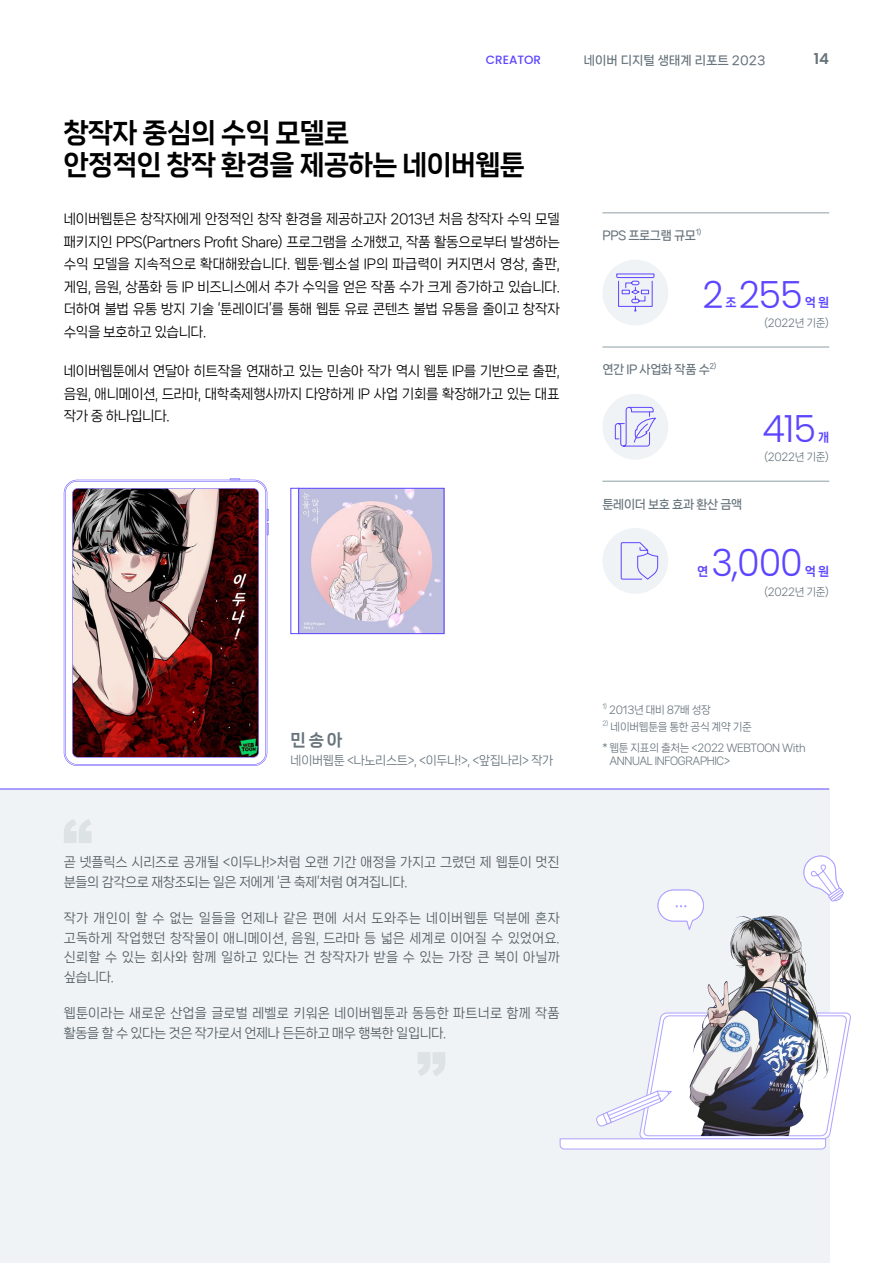
<style>
.page{position:relative;width:893px;height:1263px;background:#fff}
.page>*{position:absolute;margin:0;border:0;box-sizing:border-box;transform-origin:0 0}
.t1{font:300 37.5px "Poppins";letter-spacing:-.03em;color:#5c45ff}
.t2{font:27px/32.4px "Nanum Square Neo d Eb";letter-spacing:-.03em;color:#000}
.t3{font:16.5px "Nanum Square Neo d Eb";color:#67747c}
.t4{font:600 15px "Poppins";color:#67747c}
.t5{font:13.5px/22.5px "Nanum Square Neo b Rg";letter-spacing:-.03em;color:#000;text-align:justify}
.t6{font:13.05px/19.5px "Nanum Square Neo b Rg";letter-spacing:.01em;color:#535d64;text-align:justify}
.t7{font:13.05px/19.5px "Nanum Square Neo b Rg";letter-spacing:-.015em;color:#535d64}
.t8{font:12px "Nanum Square Neo c Bd";letter-spacing:-.03em;color:#67747c}
.t9{font:12px "Nanum Square Neo b Rg";letter-spacing:-.03em;color:#67747c}
.t10{font:12px "Nanum Square Neo c Bd";color:#67747c}
.t11{font:500 12px "Poppins";color:#5c45ff}
.t12{font:12px "Nanum Square Neo d Eb";color:#5c45ff}
.t13{font:10.5px/21.1px "Nanum Square Neo b Rg";letter-spacing:-.03em;color:#67747c}
.t14{font:7.05px "Nanum Square Neo c Bd";color:#67747c}
.t15{font:6.15px "Nanum Square Neo b Rg";color:#67747c}
</style>
<div class="page">
<div style="left:0;top:789px;width:829px;height:474px;background:#f0f3f5"></div>
<svg style="left:64px;top:819px;width:28px;height:24px"></svg>
<svg style="left:418px;top:1052px;width:27px;height:24px"></svg>
<hr style="left:0;top:789px;width:829px;height:1px;background:#5c45ff">
<svg style="left:65px;top:481px;width:201px;height:284px"></svg>
<svg style="left:72px;top:488px;width:187px;height:270px;background:#744d4d"></svg>
<svg style="left:230px;top:478px;width:10px;height:2px"></svg>
<svg style="left:267px;top:509px;width:1px;height:26px"></svg>
<img style="left:300px;top:490px;width:142px;height:142px">
<div style="left:298px;top:488px;width:146px;height:146px;border:1px solid #5c45ff"></div>
<img style="left:707px;top:916px;width:110px;height:96px">
<svg style="left:657px;top:890px;width:47px;height:40px"></svg>
<svg style="left:803px;top:854px;width:41px;height:50px"></svg>
<hr style="left:602px;top:213px;width:227px;height:1px;background:#8e9ea6">
<div style="left:602px;top:260px;width:66px;height:65px;background:#f0f3f5;border-radius:50%"></div>
<svg style="left:616px;top:273px;width:39px;height:39px"></svg>
<hr style="left:602px;top:481px;width:227px;height:1px;background:#8e9ea6">
<div style="left:602px;top:528px;width:66px;height:66px;background:#f0f3f5;border-radius:50%"></div>
<svg style="left:620px;top:542px;width:38px;height:38px"></svg>
<hr style="left:602px;top:347px;width:227px;height:1px;background:#8e9ea6">
<div style="left:602px;top:394px;width:66px;height:66px;background:#f0f3f5;border-radius:50%"></div>
<svg style="left:615px;top:407px;width:41px;height:40px"></svg>
<svg style="left:560px;top:1012px;width:291px;height:137px"></svg>
<p class="t11" style="left:486px;top:53px;width:57px">CREATOR</p>
<p class="t10" style="left:584px;top:54px;width:183px">네이버 디지털 생태계 리포트 2023</p>
<p class="t4" style="left:814px;top:50px;width:17px">14</p>
<h2 class="t2" style="left:64px;top:117px;width:463px">창작자 중심의 수익 모델로<br>안정적인 창작 환경을 제공하는 네이버웹툰</h2>
<p class="t5" style="left:64px;top:209px;width:498px">네이버웹툰은 창작자에게 안정적인 창작 환경을 제공하고자 2013년 처음 창작자 수익 모델 패키지인 PPS(Partners Profit Share) 프로그램을 소개했고, 작품 활동으로부터 발생하는 수익 모델을 지속적으로 확대해왔습니다. 웹툰·웹소설 IP의 파급력이 커지면서 영상, 출판, 게임, 음원, 상품화 등 IP 비즈니스에서 추가 수익을 얻은 작품 수가 크게 증가하고 있습니다. 더하여 불법 유통 방지 기술 ‘툰레이더’를 통해 웹툰 유료 콘텐츠 불법 유통을 줄이고 창작자 수익을 보호하고 있습니다.</p>
<p class="t5" style="left:64px;top:361px;width:498px">네이버웹툰에서 연달아 히트작을 연재하고 있는 민송아 작가 역시 웹툰 IP를 기반으로 출판, 음원, 애니메이션, 드라마, 대학축제행사까지 다양하게 IP 사업 기회를 확장해가고 있는 대표 작가 중 하나입니다.</p>
<p class="t3" style="left:291px;top:731px;width:54px">민 송 아</p>
<p class="t9" style="left:291px;top:753px;width:264px">네이버웹툰 &lt;나노리스트&gt;, &lt;이두나!&gt;, &lt;앞집나리&gt; 작가</p>
<p class="t7" style="left:64px;top:853px;width:497px">곧 넷플릭스 시리즈로 공개될 &lt;이두나!&gt;처럼 오랜 기간 애정을 가지고 그렸던 제 웹툰이 멋진 분들의 감각으로 재창조되는 일은 저에게 ‘큰 축제’처럼 여겨집니다.</p>
<p class="t6" style="left:64px;top:909px;width:498px">작가 개인이 할 수 없는 일들을 언제나 같은 편에 서서 도와주는 네이버웹툰 덕분에 혼자 고독하게 작업했던 창작물이 애니메이션, 음원, 드라마 등 넓은 세계로 이어질 수 있었어요. 신뢰할 수 있는 회사와 함께 일하고 있다는 건 창작자가 받을 수 있는 가장 큰 복이 아닐까 싶습니다.</p>
<p class="t6" style="left:64px;top:1004px;width:497px">웹툰이라는 새로운 산업을 글로벌 레벨로 키워온 네이버웹툰과 동등한 파트너로 함께 작품 활동을 할 수 있다는 것은 작가로서 언제나 든든하고 매우 행복한 일입니다.</p>
<p class="t8" style="left:602px;top:229px;width:95px">PPS 프로그램 규모</p>
<p class="t14" style="left:696px;top:228px;width:7px">1)</p>
<h1 class="t1" style="left:702px;top:273px;width:102px">2 255</h1>
<p class="t12" style="left:725px;top:296px;width:13px">조</p>
<p class="t12" style="left:805px;top:296px;width:26px">억 원</p>
<p class="t8" style="left:602px;top:363px;width:109px">연간 IP 사업화 작품 수</p>
<p class="t14" style="left:709px;top:362px;width:9px">2)</p>
<p class="t8" style="left:602px;top:497px;width:142px">툰레이더 보호 효과 환산 금액</p>
<p class="t13" style="left:764px;top:313px;width:67px">(2022년 기준)</p>
<h1 class="t1" style="left:762px;top:407px;width:55px">415</h1>
<p class="t12" style="left:818px;top:430px;width:13px">개</p>
<p class="t13" style="left:764px;top:447px;width:67px">(2022년 기준)</p>
<h1 class="t1" style="left:711px;top:541px;width:93px">3,000</h1>
<p class="t12" style="left:697px;top:565px;width:13px">연</p>
<p class="t12" style="left:805px;top:565px;width:26px">억 원</p>
<p class="t13" style="left:764px;top:581px;width:67px">(2022년 기준)</p>
<p class="t15" style="left:602px;top:703px;width:6px">1)</p>
<p class="t13" style="left:609px;top:700px;width:103px">2013년 대비 87배 성장</p>
<p class="t15" style="left:602px;top:720px;width:8px">2)</p>
<p class="t13" style="left:602px;top:717px;width:205px;text-indent:8px">네이버웹툰을 통한 공식 계약 기준<br>* 웹툰 지표의 출처는 &lt;2022 WEBTOON With</p>
<p class="t13" style="left:609px;top:750px;width:122px">ANNUAL INFOGRAPHIC&gt;</p>
</div>
